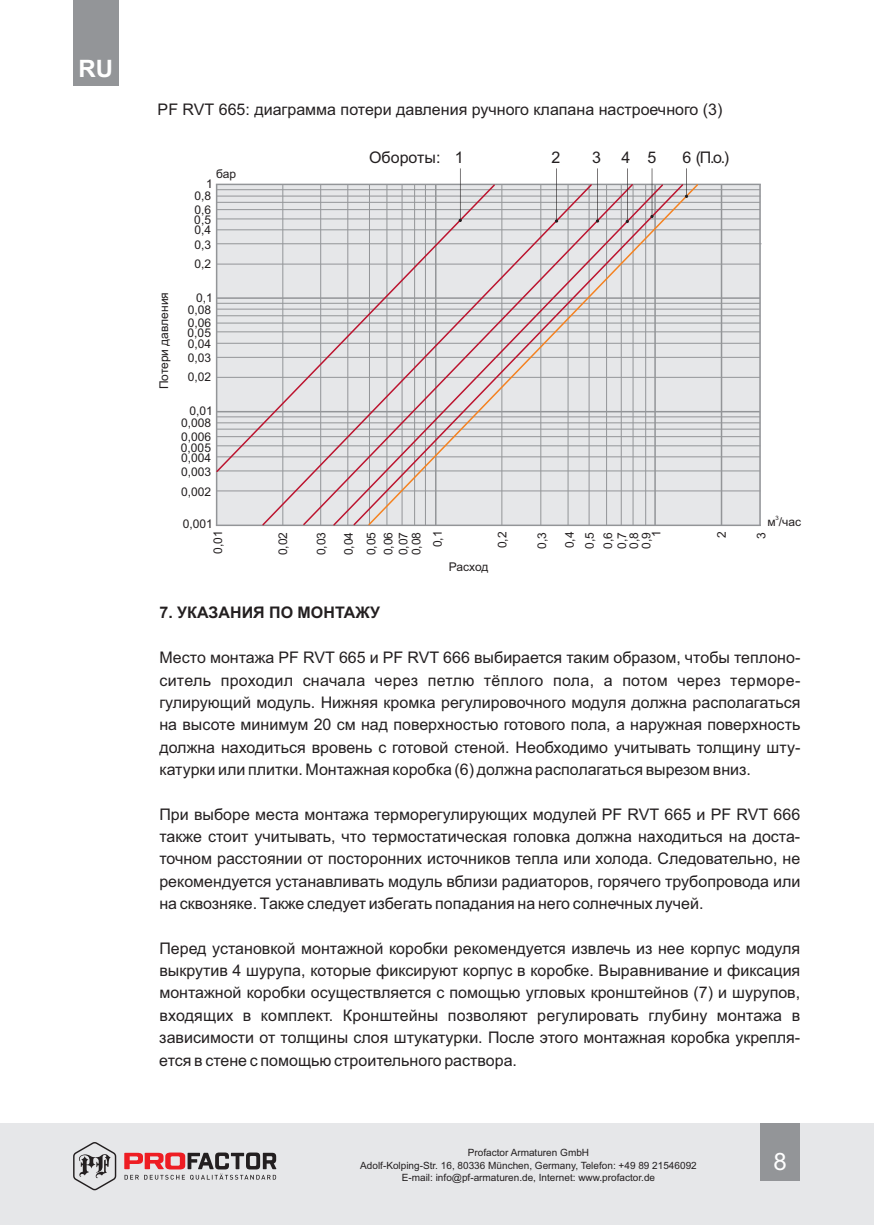
<style>
.page{position:relative;width:874px;height:1225px;background:#fff}
.page>*{position:absolute;margin:0;border:0;box-sizing:border-box;transform-origin:0 0}
.t1{font:700 24px "Arial";color:#fff}
.t2{font:24px "Arial";color:#fff}
.t3{font:16px/22.4px "Arial";color:#231f20;text-align:justify}
.t4{font:700 16px "Arial";color:#231f20}
.t5{font:12px/12.8px "Arial";color:#231f20}
.t6{font:10px/12.2px "Arial";color:#231f20;text-align:center}
.t7{font:6px "Arial";color:#231f20}
</style>
<div class="page">
<div style="left:73px;top:0;width:45px;height:85px;background:#939598"></div>
<div style="left:0;top:1123px;width:873px;height:102px;background:#e6e7e9"></div>
<div style="left:759px;top:1123px;width:40px;height:58px;background:#939598"></div>
<svg style="left:73px;top:1142px;width:43px;height:48px"></svg>
<svg style="left:124px;top:1152px;width:152px;height:27px"></svg>
<div style="left:216px;top:184px;width:544px;height:341px;background:#e6e7e9"></div>
<hr style="left:216px;top:184px;width:1px;height:341px;background:#939598">
<hr style="left:720px;top:184px;width:2px;height:341px;background:#939598">
<hr style="left:758px;top:184px;width:2px;height:342px;background:#939598">
<hr style="left:216px;top:184px;width:544px;height:1px;background:#939598">
<hr style="left:216px;top:196px;width:544px;height:1px;background:#939598">
<hr style="left:217px;top:202px;width:542px;height:1px;background:#939598">
<hr style="left:216px;top:209px;width:543px;height:1px;background:#939598">
<hr style="left:216px;top:219px;width:543px;height:1px;background:#939598">
<hr style="left:216px;top:229px;width:543px;height:1px;background:#939598">
<hr style="left:216px;top:243px;width:545px;height:1px;background:#939598">
<hr style="left:216px;top:264px;width:543px;height:1px;background:#939598">
<hr style="left:216px;top:297px;width:543px;height:2px;background:#939598">
<hr style="left:216px;top:303px;width:543px;height:1px;background:#939598">
<hr style="left:216px;top:309px;width:543px;height:1px;background:#939598">
<hr style="left:216px;top:315px;width:543px;height:1px;background:#939598">
<hr style="left:216px;top:323px;width:543px;height:1px;background:#939598">
<hr style="left:216px;top:331px;width:543px;height:1px;background:#939598">
<hr style="left:216px;top:343px;width:543px;height:1px;background:#939598">
<hr style="left:216px;top:357px;width:543px;height:1px;background:#939598">
<hr style="left:216px;top:377px;width:543px;height:1px;background:#939598">
<hr style="left:216px;top:411px;width:543px;height:1px;background:#939598">
<hr style="left:216px;top:470px;width:543px;height:1px;background:#939598">
<hr style="left:216px;top:416px;width:543px;height:1px;background:#939598">
<hr style="left:216px;top:422px;width:543px;height:1px;background:#939598">
<hr style="left:216px;top:429px;width:543px;height:1px;background:#939598">
<hr style="left:216px;top:436px;width:543px;height:1px;background:#939598">
<hr style="left:216px;top:445px;width:544px;height:1px;background:#939598">
<hr style="left:216px;top:456px;width:543px;height:1px;background:#939598">
<hr style="left:216px;top:490px;width:544px;height:1px;background:#939598">
<hr style="left:216px;top:524px;width:544px;height:2px;background:#939598">
<hr style="left:216px;top:189px;width:543px;height:1px;background:#939598">
<svg style="left:215px;top:183px;width:46px;height:290px"></svg>
<svg style="left:261px;top:183px;width:40px;height:343px"></svg>
<svg style="left:301px;top:183px;width:31px;height:342px"></svg>
<svg style="left:332px;top:183px;width:20px;height:343px"></svg>
<svg style="left:352px;top:183px;width:15px;height:343px"></svg>
<svg style="left:367px;top:183px;width:332px;height:343px"></svg>
<svg style="left:554px;top:219px;width:4px;height:4px"></svg>
<svg style="left:595px;top:219px;width:4px;height:4px"></svg>
<h1 class="t1" style="left:79px;top:59px;width:36px">RU</h1>
<p class="t3" style="left:157px;top:99px;width:566px">PF RVT 665: диаграмма потери давления ручного клапана настроечного (3)</p>
<p class="t5" style="left:158px;top:389px;width:99px;rotate:-90deg">Потери давления</p>
<p class="t5" style="left:216px;top:168px;width:21px">бар</p>
<p class="t5" style="left:206px;top:178px;width:8px">1</p>
<p class="t5" style="left:194px;top:191px;width:18px">0,8</p>
<p class="t5" style="left:194px;top:204px;width:18px">0,6</p>
<p class="t5" style="left:194px;top:214px;width:18px">0,5</p>
<p class="t5" style="left:194px;top:225px;width:18px">0,4</p>
<p class="t5" style="left:194px;top:239px;width:18px">0,3</p>
<p class="t5" style="left:194px;top:258px;width:18px">0,2</p>
<p class="t5" style="left:196px;top:292px;width:18px">0,1</p>
<p class="t5" style="left:187px;top:304px;width:25px">0,08</p>
<p class="t5" style="left:188px;top:318px;width:25px">0,06</p>
<p class="t5" style="left:187px;top:328px;width:25px">0,05</p>
<p class="t5" style="left:188px;top:338px;width:25px">0,04</p>
<p class="t5" style="left:188px;top:352px;width:25px">0,03</p>
<p class="t5" style="left:188px;top:371px;width:25px">0,02</p>
<p class="t5" style="left:189px;top:405px;width:25px">0,01</p>
<p class="t5" style="left:181px;top:417px;width:32px;line-height:13.8px">0,008<br>0,006</p>
<p class="t5" style="left:181px;top:453px;width:32px">0,004</p>
<p class="t5" style="left:181px;top:436px;width:32px;line-height:24.2px">0,005<br>0,003</p>
<p class="t5" style="left:181px;top:487px;width:32px">0,002</p>
<p class="t5" style="left:182px;top:519px;width:32px">0,001</p>
<p class="t5" style="left:212px;top:554px;width:25px;rotate:-90deg">0,01</p>
<p class="t3" style="left:369px;top:148px;width:96px">Обороты: 1</p>
<p class="t3" style="left:551px;top:148px;width:10px">2</p>
<p class="t3" style="left:592px;top:148px;width:10px">3</p>
<p class="t3" style="left:621px;top:148px;width:36px">4 5</p>
<p class="t3" style="left:682px;top:148px;width:48px">6 (П.о.)</p>
<p class="t5" style="left:277px;top:555px;width:25px;rotate:-90deg">0,02</p>
<p class="t5" style="left:316px;top:555px;width:25px;rotate:-90deg">0,03</p>
<p class="t5" style="left:343px;top:555px;width:25px;rotate:-90deg">0,04</p>
<p class="t5" style="left:398px;top:555px;width:25px;rotate:-90deg">0,07<br>0,08</p>
<p class="t5" style="left:383px;top:555px;width:25px;rotate:-90deg">0,06</p>
<p class="t5" style="left:366px;top:555px;width:25px;rotate:-90deg">0,05</p>
<p class="t5" style="left:432px;top:547px;width:18px;rotate:-90deg">0,1</p>
<p class="t5" style="left:496px;top:548px;width:18px;rotate:-90deg">0,2</p>
<p class="t5" style="left:448px;top:561px;width:41px">Расход</p>
<p class="t5" style="left:536px;top:548px;width:18px;rotate:-90deg">0,3</p>
<p class="t5" style="left:564px;top:548px;width:18px;rotate:-90deg">0,4</p>
<p class="t5" style="left:584px;top:548px;width:18px;rotate:-90deg">0,5</p>
<p class="t5" style="left:616px;top:548px;width:18px;line-height:12px;rotate:-90deg">0,7<br>0,8</p>
<p class="t5" style="left:640px;top:548px;width:18px;rotate:-90deg">0,9</p>
<p class="t5" style="left:602px;top:548px;width:18px;rotate:-90deg">0,6</p>
<p class="t5" style="left:650px;top:537px;width:8px;rotate:-90deg">1</p>
<p class="t7" style="left:775px;top:515px;width:5px">3</p>
<p class="t5" style="left:767px;top:516px;width:35px">м /час</p>
<p class="t5" style="left:715px;top:538px;width:8px;rotate:-90deg">2</p>
<p class="t5" style="left:755px;top:538px;width:8px;rotate:-90deg">3</p>
<p class="t4" style="left:159px;top:607px;width:222px">7. УКАЗАНИЯ ПО МОНТАЖУ</p>
<p class="t3" style="left:159px;top:648px;width:642px">Место монтажа PF RVT 665 и PF RVT 666 выбирается таким образом, чтобы теплоно&shy;ситель проходил сначала через петлю тёплого пола, а потом через терморе&shy;гулирующий модуль. Нижняя кромка регулировочного модуля должна располагаться на высоте минимум 20 см над поверхностью готового пола, а наружная поверхность должна находиться вровень с готовой стеной. Необходимо учитывать толщину шту&shy;катурки или плитки. Монтажная коробка (6) должна располагаться вырезом вниз.</p>
<p class="t3" style="left:159px;top:804px;width:642px">При выборе места монтажа терморегулирующих модулей PF RVT 665 и PF RVT 666 также стоит учитывать, что термостатическая головка должна находиться на доста&shy;точном расстоянии от посторонних источников тепла или холода. Следовательно, не рекомендуется устанавливать модуль вблизи радиаторов, горячего трубопровода или на сквозняке. Также следует избегать попадания на него солнечных лучей.</p>
<p class="t3" style="left:159px;top:938px;width:642px">Перед установкой монтажной коробки рекомендуется извлечь из нее корпус модуля выкрутив 4 шурупа, которые фиксируют корпус в коробке. Выравнивание и фиксация монтажной коробки осуществляется с помощью угловых кронштейнов (7) и шурупов, входящих в комплект. Кронштейны позволяют регулировать глубину монтажа в зависимости от толщины слоя штукатурки. После этого монтажная коробка укрепля&shy;ется в стене с помощью строительного раствора.</p>
<p class="t6" style="left:360px;top:1147px;width:338px">Profactor Armaturen GmbH<br>Adolf-Kolping-Str. 16, 80336 München, Germany, Telefon: +49 89 21546092<br>E-mail: info@pf-armaturen.de, Internet: www.profactor.de</p>
<h1 class="t2" style="left:773px;top:1152px;width:15px">8</h1>
</div>
